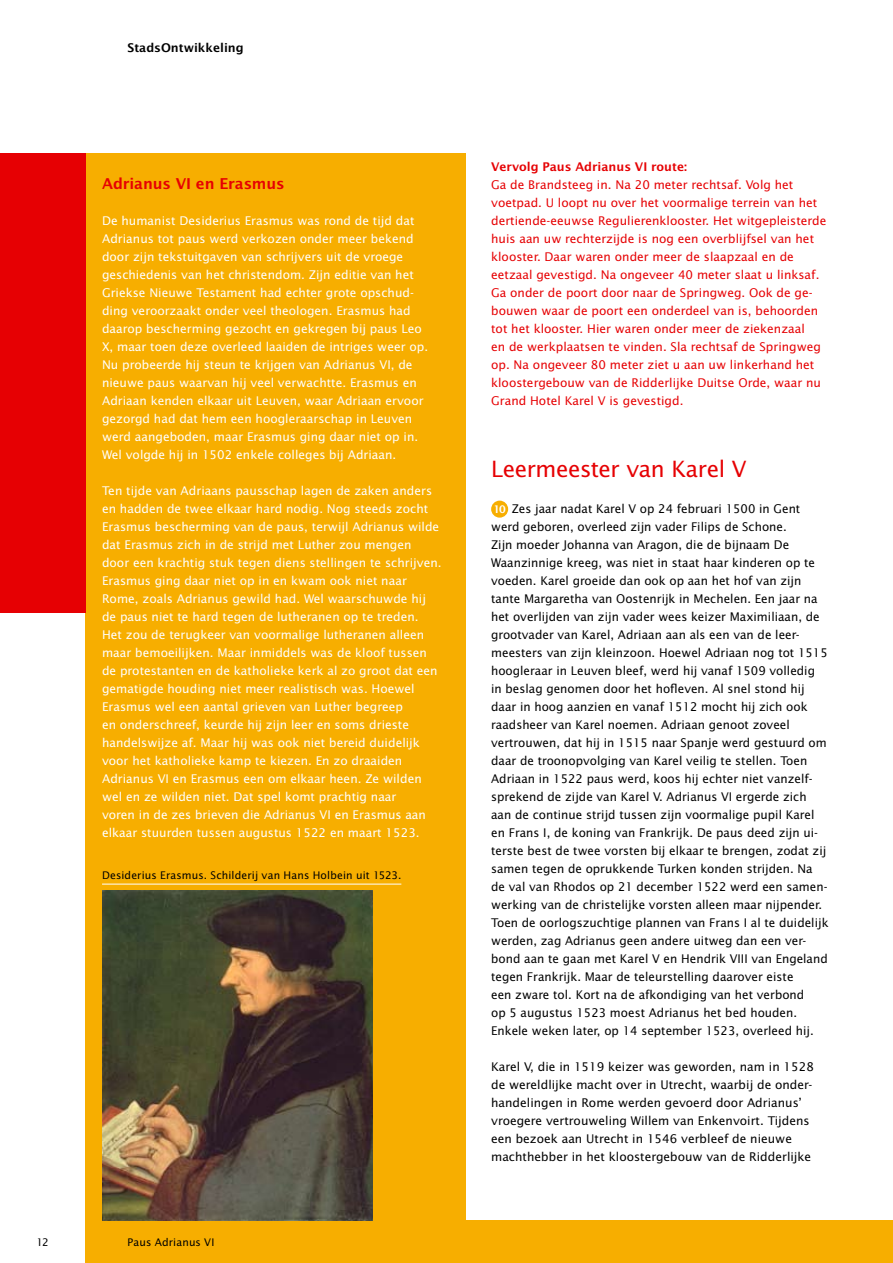
<style>
.page{position:relative;width:893px;height:1263px;background:#fff}
.page>*{position:absolute;margin:0;border:0;box-sizing:border-box;transform-origin:0 0}
.t1{font:22.5px "Lucida Sans";letter-spacing:-.02em;color:#e60003}
.t2{font:600 15px "Lucida Sans";letter-spacing:-.005em;color:#e60003}
.t3{font:12px/18px "Lucida Sans";color:#000}
.t4{font:12px/18px "Lucida Sans";color:#fff}
.t5{font:12px/18px "Lucida Sans";color:#e60003}
.t6{font:600 12px "Lucida Sans";color:#e60003}
.t7{font:600 12px "Lucida Sans";color:#000}
.t8{font:10.5px "Lucida Sans";letter-spacing:.01em;color:#000}
.s1{font-weight:600;font-size:10.5px;color:#fff}
</style>
<div class="page">
<div style="left:85px;top:153px;width:381px;height:1067px;background:#f7ae00"></div>
<div style="left:85px;top:1220px;width:808px;height:43px;background:#f7ae00"></div>
<img style="left:102px;top:890px;width:271px;height:330px">
<div style="left:0;top:153px;width:85px;height:459px;background:#e60003"></div>
<div style="left:491px;top:501px;width:17px;height:17px;background:#f7ae00;border-radius:50%"></div>
<hr style="left:102px;top:884px;width:299px;height:1px;background:#fff">
<p class="t7" style="left:128px;top:40px;width:118px">StadsOntwikkeling</p>
<p class="t2" style="left:102px;top:175px;width:184px">Adrianus VI en Erasmus</p>
<p class="t4" style="left:102px;top:211px;width:328px">De humanist Desiderius Erasmus was rond de tijd dat Adrianus tot paus werd verkozen onder meer bekend door zijn tekstuitgaven van schrijvers uit de vroege geschiedenis van het christendom. Zijn editie van het Griekse Nieuwe Testament had echter grote opschud&shy;ding veroorzaakt onder veel theologen. Erasmus had daarop bescherming gezocht en gekregen bij paus Leo X, maar toen deze overleed laaiden de intriges weer op.<br>Nu probeerde hij steun te krijgen van Adrianus VI, de nieuwe paus waarvan hij veel verwachtte. Erasmus en Adriaan kenden elkaar uit Leuven, waar Adriaan ervoor gezorgd had dat hem een hoogleraarschap in Leuven werd aangeboden, maar Erasmus ging daar niet op in.<br>Wel volgde hij in 1502 enkele colleges bij Adriaan.</p>
<p class="t4" style="left:102px;top:481px;width:341px">Ten tijde van Adriaans pausschap lagen de zaken anders en hadden de twee elkaar hard nodig. Nog steeds zocht Erasmus bescherming van de paus, terwijl Adrianus wilde dat Erasmus zich in de strijd met Luther zou mengen door een krachtig stuk tegen diens stellingen te schrijven.<br>Erasmus ging daar niet op in en kwam ook niet naar Rome, zoals Adrianus gewild had. Wel waarschuwde hij de paus niet te hard tegen de lutheranen op te treden.<br>Het zou de terugkeer van voormalige lutheranen alleen maar bemoeilijken. Maar inmiddels was de kloof tussen de protestanten en de katholieke kerk al zo groot dat een gematigde houding niet meer realistisch was. Hoewel Erasmus wel een aantal grieven van Luther begreep<br>en onderschreef, keurde hij zijn leer en soms drieste handelswijze af. Maar hij was ook niet bereid duidelijk voor het katholieke kamp te kiezen. En zo draaiden Adrianus VI en Erasmus een om elkaar heen. Ze wilden wel en ze wilden niet. Dat spel komt prachtig naar<br>voren in de zes brieven die Adrianus VI en Erasmus aan elkaar stuurden tussen augustus 1522 en maart 1523.</p>
<p class="t8" style="left:102px;top:868px;width:301px">Desiderius Erasmus. Schilderij van Hans Holbein uit 1523.</p>
<p class="t8" style="left:36px;top:1235px;width:14px">12</p>
<p class="t8" style="left:128px;top:1236px;width:88px">Paus Adrianus VI</p>
<p class="t6" style="left:491px;top:159px;width:197px">Vervolg Paus Adrianus VI route:</p>
<p class="t5" style="left:491px;top:175px;width:337px">Ga de Brandsteeg in. Na 20 meter rechtsaf. Volg het voetpad. U loopt nu over het voormalige terrein van het dertiende-eeuwse Regulierenklooster. Het witgepleisterde huis aan uw rechterzijde is nog een overblijfsel van het klooster. Daar waren onder meer de slaapzaal en de eetzaal gevestigd. Na ongeveer 40 meter slaat u linksaf.<br>Ga onder de poort door naar de Springweg. Ook de ge&shy;bouwen waar de poort een onderdeel van is, behoorden tot het klooster. Hier waren onder meer de ziekenzaal<br>en de werkplaatsen te vinden. Sla rechtsaf de Springweg op. Na ongeveer 80 meter ziet u aan uw linkerhand het kloostergebouw van de Ridderlijke Duitse Orde, waar nu Grand Hotel Karel V is gevestigd.</p>
<h1 class="t1" style="left:491px;top:455px;width:257px">Leermeester van Karel V</h1>
<p class="t3" style="left:491px;top:499px;width:339px"><span class="s1">10</span> Zes jaar nadat Karel V op 24 februari 1500 in Gent werd geboren, overleed zijn vader Filips de Schone.<br>Zijn moeder Johanna van Aragon, die de bijnaam De Waanzinnige kreeg, was niet in staat haar kinderen op te voeden. Karel groeide dan ook op aan het hof van zijn tante Margaretha van Oostenrijk in Mechelen. Een jaar na het overlijden van zijn vader wees keizer Maximiliaan, de grootvader van Karel, Adriaan aan als een van de leer&shy;meesters van zijn kleinzoon. Hoewel Adriaan nog tot 1515 hoogleraar in Leuven bleef, werd hij vanaf 1509 volledig in beslag genomen door het hofleven. Al snel stond hij daar in hoog aanzien en vanaf 1512 mocht hij zich ook raadsheer van Karel noemen. Adriaan genoot zoveel vertrouwen, dat hij in 1515 naar Spanje werd gestuurd om daar de troonopvolging van Karel veilig te stellen. Toen Adriaan in 1522 paus werd, koos hij echter niet vanzelf&shy;sprekend de zijde van Karel V. Adrianus VI ergerde zich aan de continue strijd tussen zijn voormalige pupil Karel en Frans I, de koning van Frankrijk. De paus deed zijn ui&shy;terste best de twee vorsten bij elkaar te brengen, zodat zij samen tegen de oprukkende Turken konden strijden. Na de val van Rhodos op 21 december 1522 werd een samen&shy;werking van de christelijke vorsten alleen maar nijpender.<br>Toen de oorlogszuchtige plannen van Frans I al te duidelijk werden, zag Adrianus geen andere uitweg dan een ver&shy;bond aan te gaan met Karel V en Hendrik VIII van Engeland tegen Frankrijk. Maar de teleurstelling daarover eiste<br>een zware tol. Kort na de afkondiging van het verbond<br>op 5 augustus 1523 moest Adrianus het bed houden.<br>Enkele weken later, op 14 september 1523, overleed hij.</p>
<p class="t3" style="left:491px;top:1057px;width:324px">Karel V, die in 1519 keizer was geworden, nam in 1528 de wereldlijke macht over in Utrecht, waarbij de onder&shy;handelingen in Rome werden gevoerd door Adrianus’ vroegere vertrouweling Willem van Enkenvoirt. Tijdens een bezoek aan Utrecht in 1546 verbleef de nieuwe machthebber in het kloostergebouw van de Ridderlijke</p>
</div>
